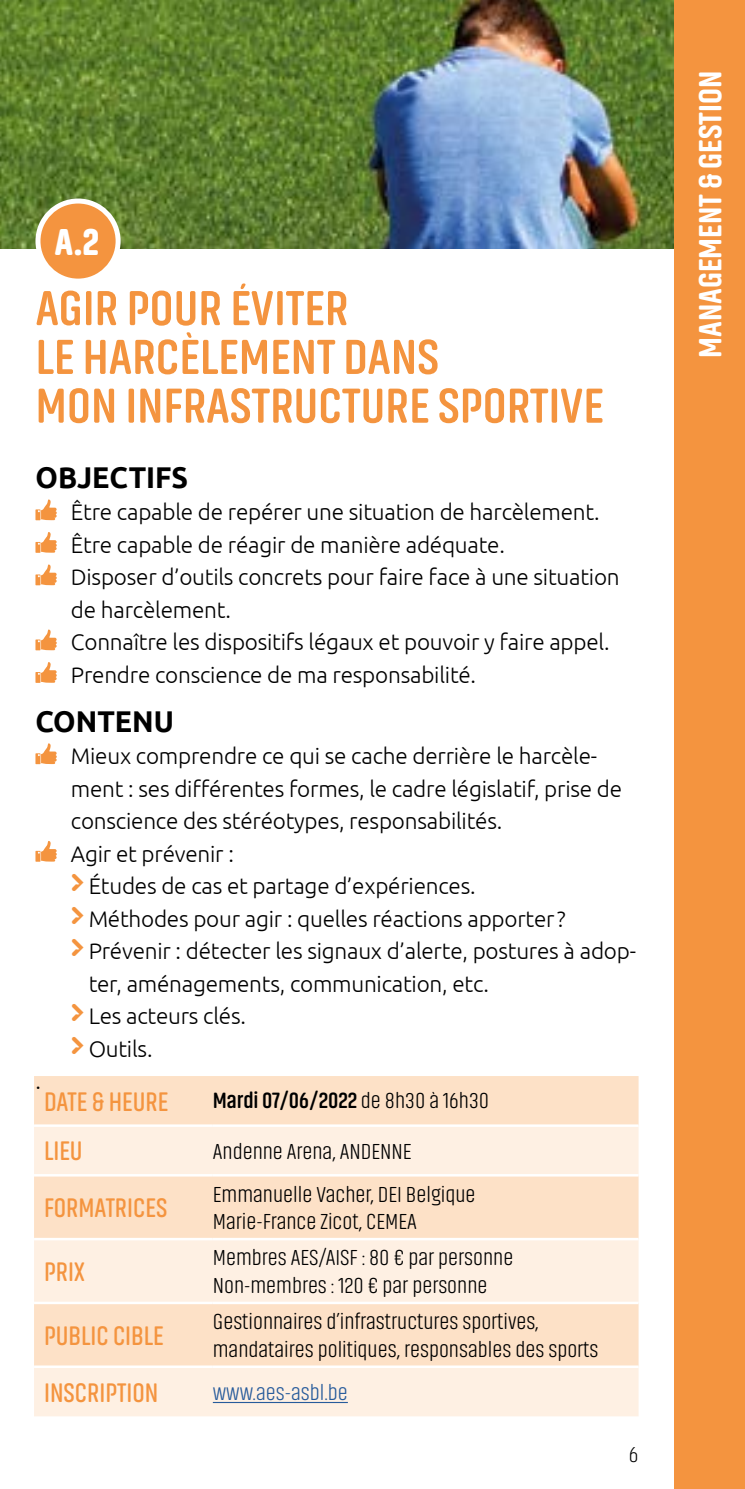
<style>
.page{position:relative;width:745px;height:1489px;background:#fff}
.page>*{position:absolute;margin:0;border:0;box-sizing:border-box;transform-origin:0 0}
.t1{font:700 50px/48.8px "Akhand Soft";color:#f4943f}
.t2{font:900 37.5px "Akhand Soft";color:#fff}
.t3{font:800 32.5px "Akhand Soft";color:#fff}
.t4{font:700 30px "Ubuntu";color:#000;scale:.95 1}
.t5{font:600 27.5px "Akhand Soft";color:#f4943f;scale:.95 1}
.t6{font:300 22.5px/32.5px "Ubuntu";letter-spacing:-.01em;color:#000}
.t7{font:300 22.5px/27.5px "Akhand Soft";color:#000}
.t8{font:700 22.5px "Akhand Soft";color:#000}
.t9{font:300 22.5px "Akhand Soft";color:#275b9b}
.t10{font:200 22.5px "Akhand Soft";color:#000}
.s1{font-family:"Breezi Icon Set";font-weight:400;color:#f4943f}
.s2{font-weight:300}
</style>
<div class="page">
<img style="left:0;top:0;width:673px;height:248px">
<div style="left:34px;top:1076px;width:604px;height:48px;background:#fde1c7"></div>
<svg style="left:34px;top:1127px;width:604px;height:289px;background:#fde9d7"></svg>
<hr style="left:34px;top:1173px;width:179px;height:3px;background:#fff">
<hr style="left:213px;top:1173px;width:425px;height:3px;background:#fff">
<hr style="left:34px;top:1237px;width:179px;height:3px;background:#fff">
<hr style="left:213px;top:1237px;width:425px;height:3px;background:#fff">
<hr style="left:34px;top:1301px;width:179px;height:2px;background:#fff">
<hr style="left:213px;top:1301px;width:425px;height:2px;background:#fff">
<hr style="left:34px;top:1365px;width:179px;height:2px;background:#fff">
<hr style="left:213px;top:1365px;width:425px;height:2px;background:#fff">
<hr style="left:213px;top:1401px;width:134px;height:1px;background:#275b9b">
<div style="left:35px;top:509px;width:5px;height:11px;background:#f4943f"></div>
<svg style="left:38px;top:499px;width:19px;height:21px"></svg>
<div style="left:35px;top:542px;width:5px;height:11px;background:#f4943f"></div>
<svg style="left:38px;top:532px;width:19px;height:21px"></svg>
<div style="left:35px;top:574px;width:5px;height:11px;background:#f4943f"></div>
<svg style="left:38px;top:564px;width:19px;height:21px"></svg>
<div style="left:35px;top:639px;width:5px;height:11px;background:#f4943f"></div>
<svg style="left:38px;top:629px;width:19px;height:21px"></svg>
<div style="left:35px;top:672px;width:5px;height:11px;background:#f4943f"></div>
<svg style="left:38px;top:662px;width:19px;height:21px"></svg>
<div style="left:35px;top:753px;width:5px;height:11px;background:#f4943f"></div>
<svg style="left:38px;top:743px;width:19px;height:21px"></svg>
<div style="left:35px;top:850px;width:5px;height:11px;background:#f4943f"></div>
<svg style="left:38px;top:841px;width:19px;height:20px"></svg>
<div style="left:38px;top:201px;width:80px;height:80px;background:#f4943f;border-radius:50%"></div>
<div style="left:35px;top:198px;width:85px;height:85px;border:5px solid #fff;border-radius:50%"></div>
<div style="left:673px;top:0;width:71px;height:1488px;background:#f4943f"></div>
<h2 class="t2" style="left:55px;top:221px;width:46px">A.2</h2>
<h1 class="t1" style="left:35px;top:284px;width:569px">AGIR POUR ÉVITER<br>LE HARCÈLEMENT DANS<br>MON INFRASTRUCTURE SPORTIVE</h1>
<h3 class="t4" style="left:35px;top:459px;width:162px">OBJECTIFS</h3>
<p class="t6" style="left:71px;top:495px;width:550px">Être capable de repérer une situation de harcèlement.<br>Être capable de réagir de manière adéquate.<br>Disposer d’outils concrets pour faire face à une situation de harcèlement.<br>Connaître les dispositifs légaux et pouvoir y faire appel.<br>Prendre conscience de ma responsabilité.</p>
<h3 class="t4" style="left:35px;top:702px;width:147px">CONTENU</h3>
<p class="t6" style="left:71px;top:739px;width:527px">Mieux comprendre ce qui se cache derrière le harcèle-</p>
<p class="t6" style="left:71px;top:771px;width:552px">ment : ses différentes formes, le cadre législatif, prise de</p>
<p class="t6" style="left:71px;top:804px;width:432px">conscience des stéréotypes, responsabilités.</p>
<p class="t6" style="left:71px;top:836px;width:164px">Agir et prévenir :</p>
<p class="t6" style="left:71px;top:869px;width:406px"><span class="s1">&gt;</span> Études de cas et partage d’expériences.</p>
<p class="t6" style="left:71px;top:901px;width:496px"><span class="s1">&gt;</span> Méthodes pour agir : quelles réactions apporter?</p>
<p class="t6" style="left:71px;top:934px;width:566px"><span class="s1">&gt;</span> Prévenir : détecter les signaux d’alerte, postures à adop-</p>
<p class="t6" style="left:89px;top:966px;width:401px">ter, aménagements, communication, etc.</p>
<p class="t6" style="left:71px;top:999px;width:176px"><span class="s1">&gt;</span> Les acteurs clés.</p>
<p class="t6" style="left:71px;top:1031px;width:83px"><span class="s1">&gt;</span> Outils.</p>
<p class="t6" style="left:35px;top:1064px;width:7px">.</p>
<p class="t5" style="left:44px;top:1087px;width:132px">DATE &amp; HEURE</p>
<p class="t8" style="left:213px;top:1088px;width:278px">Mardi 07/06/2022 <span class="s2">de 8h30 à 16h30</span></p>
<p class="t5" style="left:44px;top:1136px;width:42px">LIEU</p>
<p class="t7" style="left:213px;top:1137px;width:200px">Andenne Arena, ANDENNE</p>
<p class="t5" style="left:44px;top:1193px;width:131px">FORMATRICES</p>
<p class="t7" style="left:213px;top:1180px;width:264px">Emmanuelle Vacher, DEI Belgique<br>Marie-France Zicot, CEMEA</p>
<p class="t5" style="left:44px;top:1257px;width:44px">PRIX</p>
<p class="t5" style="left:44px;top:1320px;width:127px">PUBLIC CIBLE</p>
<p class="t7" style="left:213px;top:1243px;width:302px">Membres AES/AISF : 80 € par personne<br>Non-membres : 120 € par personne</p>
<p class="t7" style="left:213px;top:1307px;width:387px">Gestionnaires d’infrastructures sportives, mandataires politiques, responsables des sports</p>
<p class="t5" style="left:44px;top:1377px;width:122px">INSCRIPTION</p>
<p class="t9" style="left:213px;top:1380px;width:136px">www.aes-asbl.be</p>
<p class="t10" style="left:628px;top:1442px;width:11px">6</p>
<h3 class="t3" style="left:692px;top:358px;width:288px;rotate:-90deg">MANAGEMENT &amp; GESTION</h3>
</div>
